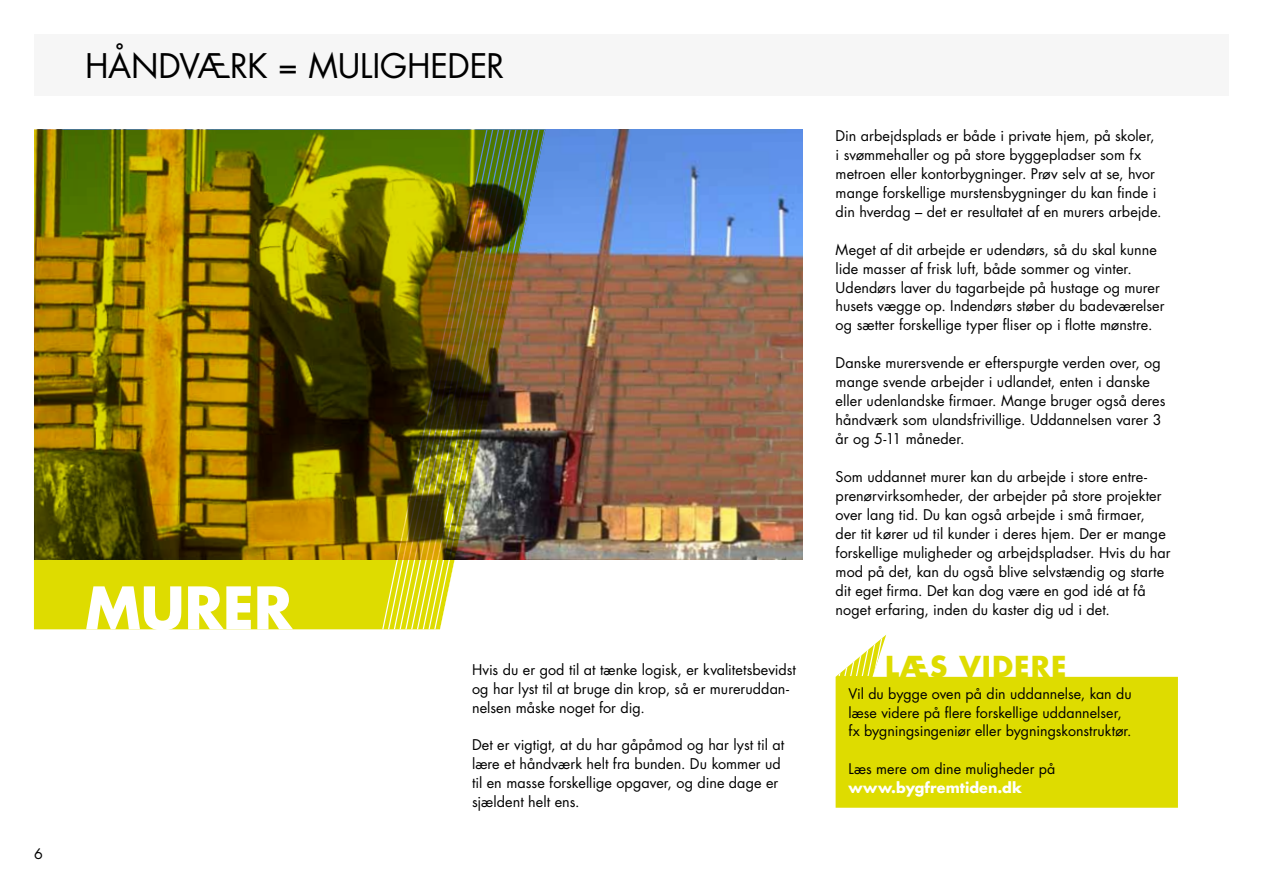
<style>
.page{position:relative;width:1263px;height:893px;background:#fff}
.page>*{position:absolute;margin:0;border:0;box-sizing:border-box;transform-origin:0 0}
.t1{font:700 57px "Futura";color:#fff}
.t2{font:33px "Futura";letter-spacing:-.01em;color:#000}
.t3{font:700 28.05px "Futura";letter-spacing:.04em;color:#dedc00}
.t4{font:14.4px/18.9px "Futura";letter-spacing:.005em;color:#000}
.t5{font:14.25px/18.8px "Futura";color:#000}
.t6{font:700 14.25px "Futura";letter-spacing:.01em;color:#fff}
</style>
<div class="page">
<div style="left:34px;top:34px;width:1195px;height:62px;background:#f6f6f6"></div>
<img style="left:545px;top:130px;width:258px;height:429px">
<svg style="left:34px;top:130px;width:178px;height:499px;background:#958100"></svg>
<img style="left:212px;top:130px;width:333px;height:499px">
<div style="left:836px;top:676px;width:342px;height:132px;background:#dedc00"></div>
<svg style="left:836px;top:635px;width:50px;height:41px"></svg>
<p class="t5" style="left:34px;top:844px;width:10px">6</p>
<h2 class="t2" style="left:85px;top:43px;width:421px">HÅNDVÆRK = MULIGHEDER</h2>
<h1 class="t1" style="left:85px;top:568px;width:209px">MURER</h1>
<p class="t4" style="left:472px;top:660px;width:326px">Hvis du er god til at tænke logisk, er kvalitetsbevidst og har lyst til at bruge din krop, så er mureruddan&shy;nelsen måske noget for dig.</p>
<p class="t4" style="left:472px;top:735px;width:314px">Det er vigtigt, at du har gåpåmod og har lyst til at lære et håndværk helt fra bunden. Du kommer ud til en masse forskellige opgaver, og dine dage er sjældent helt ens.</p>
<p class="t4" style="left:836px;top:126px;width:327px">Din arbejdsplads er både i private hjem, på skoler, i svømmehaller og på store byggepladser som fx metroen eller kontorbygninger. Prøv selv at se, hvor mange forskellige murstensbygninger du kan finde i din hverdag – det er resultatet af en murers arbejde.</p>
<p class="t4" style="left:836px;top:240px;width:331px">Meget af dit arbejde er udendørs, så du skal kunne lide masser af frisk luft, både sommer og vinter.<br>Udendørs laver du tagarbejde på hustage og murer husets vægge op. Indendørs støber du badeværelser og sætter forskellige typer fliser op i flotte mønstre.</p>
<p class="t4" style="left:836px;top:353px;width:331px">Danske murersvende er efterspurgte verden over, og mange svende arbejder i udlandet, enten i danske eller udenlandske firmaer. Mange bruger også deres håndværk som ulandsfrivillige. Uddannelsen varer 3 år og 5-11 måneder.</p>
<p class="t4" style="left:836px;top:467px;width:336px">Som uddannet murer kan du arbejde i store entre&shy;prenørvirksomheder, der arbejder på store projekter over lang tid. Du kan også arbejde i små firmaer,<br>der tit kører ud til kunder i deres hjem. Der er mange forskellige muligheder og arbejdspladser. Hvis du har mod på det, kan du også blive selvstændig og starte dit eget firma. Det kan dog være en god idé at få noget erfaring, inden du kaster dig ud i det.</p>
<h3 class="t3" style="left:885px;top:647px;width:183px">læs videre</h3>
<p class="t5" style="left:848px;top:684px;width:285px">Vil du bygge oven på din uddannelse, kan du læse videre på flere forskellige uddannelser, fx bygningsingeniør eller bygningskonstruktør.</p>
<p class="t5" style="left:848px;top:759px;width:209px">Læs mere om dine muligheder på</p>
<p class="t6" style="left:848px;top:777px;width:175px">www.bygfremtiden.dk</p>
</div>
